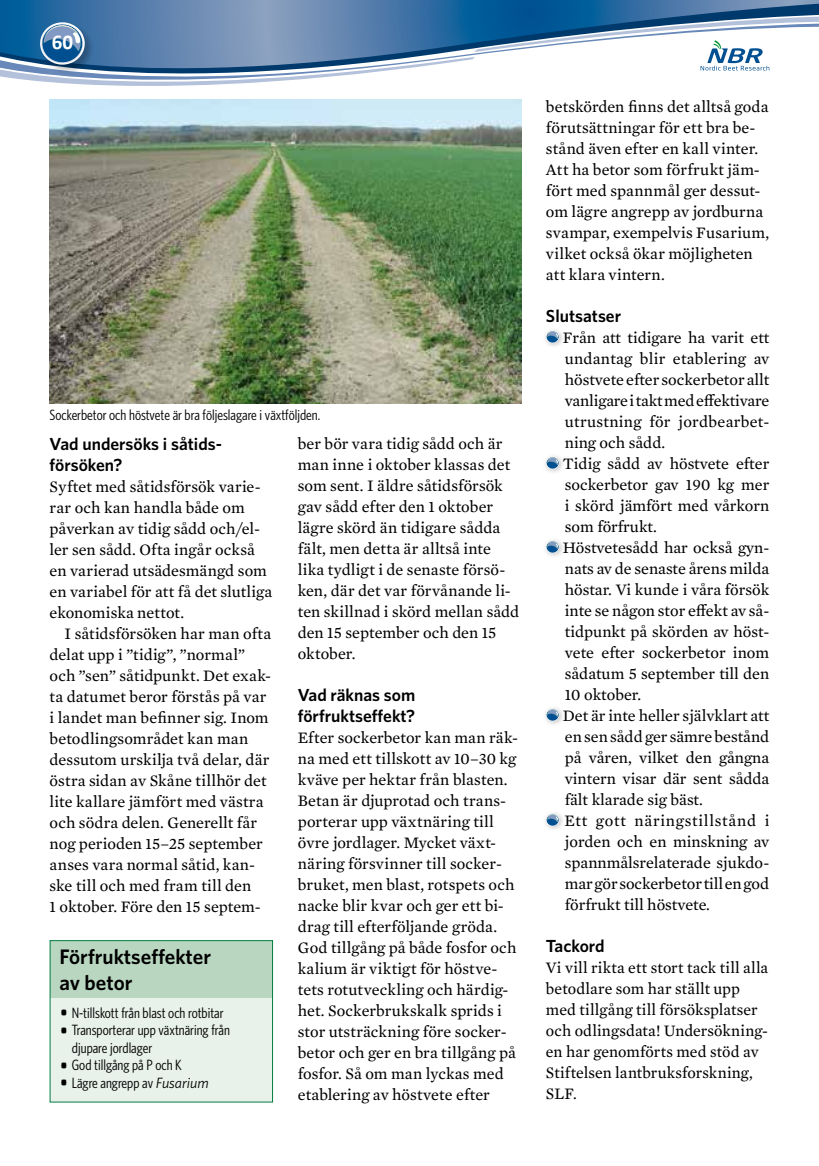
<style>
.page{position:relative;width:819px;height:1166px;background:#fff}
.page>*{position:absolute;margin:0;border:0;box-sizing:border-box;transform-origin:0 0}
.t1{font:600 21px/26.2px "Whitney";color:#000}
.t2{font:700 21px "Calibri";color:#fff}
.t3{font:600 17.5px/21px "Whitney";color:#000}
.t4{font:16.28px/21px "Mercury Text G2";color:#000}
.t5{font:14.88px/17.5px "Whitney Condensed";color:#000}
.s1{font-size:24.5px}
.s2{font-family:"Whitney";font-style:italic}
</style>
<div class="page">
<svg style="left:0;top:0;width:818px;height:86px"></svg>
<img style="left:50px;top:99px;width:471px;height:304px">
<div style="left:541px;top:326px;width:24px;height:23px;background:#000;opacity:.25"></div>
<svg style="left:545px;top:331px;width:14px;height:12px"></svg>
<div style="left:541px;top:452px;width:24px;height:23px;background:#000;opacity:.25"></div>
<svg style="left:545px;top:457px;width:14px;height:12px"></svg>
<div style="left:541px;top:536px;width:24px;height:23px;background:#000;opacity:.25"></div>
<svg style="left:545px;top:541px;width:14px;height:12px"></svg>
<div style="left:541px;top:704px;width:24px;height:23px;background:#000;opacity:.25"></div>
<svg style="left:545px;top:709px;width:14px;height:12px"></svg>
<div style="left:541px;top:809px;width:24px;height:23px;background:#000;opacity:.25"></div>
<svg style="left:545px;top:814px;width:14px;height:12px"></svg>
<div style="left:50px;top:940px;width:222px;height:162px;background:#e8f1ea"></div>
<div style="left:50px;top:940px;width:222px;height:57px;background:#b8d6c0"></div>
<div style="left:50px;top:940px;width:223px;height:162px;border:1px solid #007d40"></div>
<p class="t2" style="left:52px;top:28px;width:23px">60</p>
<p class="t5" style="left:50px;top:406px;width:272px">Sockerbetor och höstvete är bra följeslagare i växtföljden.</p>
<p class="t4" style="left:298px;top:432px;width:223px">ber bör vara tidig sådd och är man inne i oktober klassas det som sent. I äldre såtidsförsök gav sådd efter den 1 oktober lägre skörd än tidigare sådda fält, men detta är alltså inte lika tydligt i de senaste försö&shy;ken, där det var förvånande li&shy;ten skillnad i skörd mellan sådd den 15 september och den 15 oktober.</p>
<p class="t3" style="left:298px;top:684px;width:119px">Vad räknas som förfruktseffekt?</p>
<p class="t4" style="left:298px;top:726px;width:222px">Efter sockerbetor kan man räk&shy;na med ett tillskott av 10–30 kg kväve per hektar från blasten.<br>Betan är djuprotad och trans&shy;porterar upp växtnäring till övre jordlager. Mycket växt&shy;näring försvinner till socker&shy;bruket, men blast, rotspets och nacke blir kvar och ger ett bi&shy;drag till efterföljande gröda.<br>God tillgång på både fosfor och kalium är viktigt för höstve&shy;tets rotutveckling och härdig&shy;het. Sockerbrukskalk sprids i stor utsträckning före socker&shy;betor och ger en bra tillgång på fosfor. Så om man lyckas med etablering av höstvete efter</p>
<p class="t3" style="left:50px;top:433px;width:172px">Vad undersöks i såtids&shy;försöken?</p>
<p class="t4" style="left:50px;top:475px;width:224px">Syftet med såtidsförsök varie&shy;rar och kan handla både om påverkan av tidig sådd och/el&shy;ler sen sådd. Ofta ingår också en varierad utsädesmängd som en variabel för att få det slutliga ekonomiska nettot.</p>
<p class="t4" style="left:50px;top:622px;width:223px;text-indent:15px">I såtidsförsöken har man ofta delat upp i ”tidig”, ”normal” och ”sen” såtidpunkt. Det exak&shy;ta datumet beror förstås på var i landet man befinner sig. Inom betodlingsområdet kan man dessutom urskilja två delar, där östra sidan av Skåne tillhör det lite kallare jämfört med västra och södra delen. Generellt får nog perioden 15–25 september anses vara normal såtid, kan&shy;ske till och med fram till den<br>1 oktober. Före den 15 septem-</p>
<p class="t1" style="left:60px;top:943px;width:153px">Förfruktseffekter av betor</p>
<p class="t5" style="left:60px;top:1003px;width:165px"><span class="s1">•</span> N-tillskott från blast och rotbitar</p>
<p class="t5" style="left:72px;top:1021px;width:159px;text-indent:-12px"><span class="s1">•</span> Transporterar upp växtnäring från djupare jordlager</p>
<p class="t5" style="left:60px;top:1056px;width:124px"><span class="s1">•</span> God tillgång på P och K</p>
<p class="t5" style="left:60px;top:1073px;width:151px"><span class="s1">•</span> Lägre angrepp av <span class="s2">Fusarium</span></p>
<p class="t4" style="left:546px;top:95px;width:225px">betskörden finns det alltså goda förutsättningar för ett bra be&shy;stånd även efter en kall vinter.<br>Att ha betor som förfrukt jäm&shy;fört med spannmål ger dessut&shy;om lägre angrepp av jordburna svampar, exempelvis Fusarium, vilket också ökar möjligheten att klara vintern.</p>
<p class="t3" style="left:546px;top:305px;width:77px">Slutsatser</p>
<p class="t4" style="left:563px;top:326px;width:208px">Från att tidigare ha varit ett undantag blir etablering av höstvete efter sockerbetor allt vanligare i takt med effektivare utrustning för jordbearbet&shy;ning och sådd.<br>Tidig sådd av höstvete efter sockerbetor gav 190 kg mer i skörd jämfört med vårkorn som förfrukt.<br>Höstvetesådd har också gyn&shy;nats av de senaste årens milda höstar. Vi kunde i våra försök inte se någon stor effekt av så&shy;tidpunkt på skörden av höst&shy;vete efter sockerbetor inom sådatum 5 september till den<br>10 oktober.<br>Det är inte heller självklart att en sen sådd ger sämre bestånd på våren, vilket den gångna vintern visar där sent sådda fält klarade sig bäst.<br>Ett gott näringstillstånd i jorden och en minskning av spannmålsrelaterade sjukdo&shy;mar gör sockerbetor till en god förfrukt till höstvete.</p>
<p class="t3" style="left:546px;top:935px;width:60px">Tackord</p>
<p class="t4" style="left:546px;top:956px;width:224px">Vi vill rikta ett stort tack till alla betodlare som har ställt upp med tillgång till försöksplatser och odlingsdata! Undersökning&shy;en har genomförts med stöd av<br>Stiftelsen lantbruksforskning,<br>SLF.</p>
</div>
